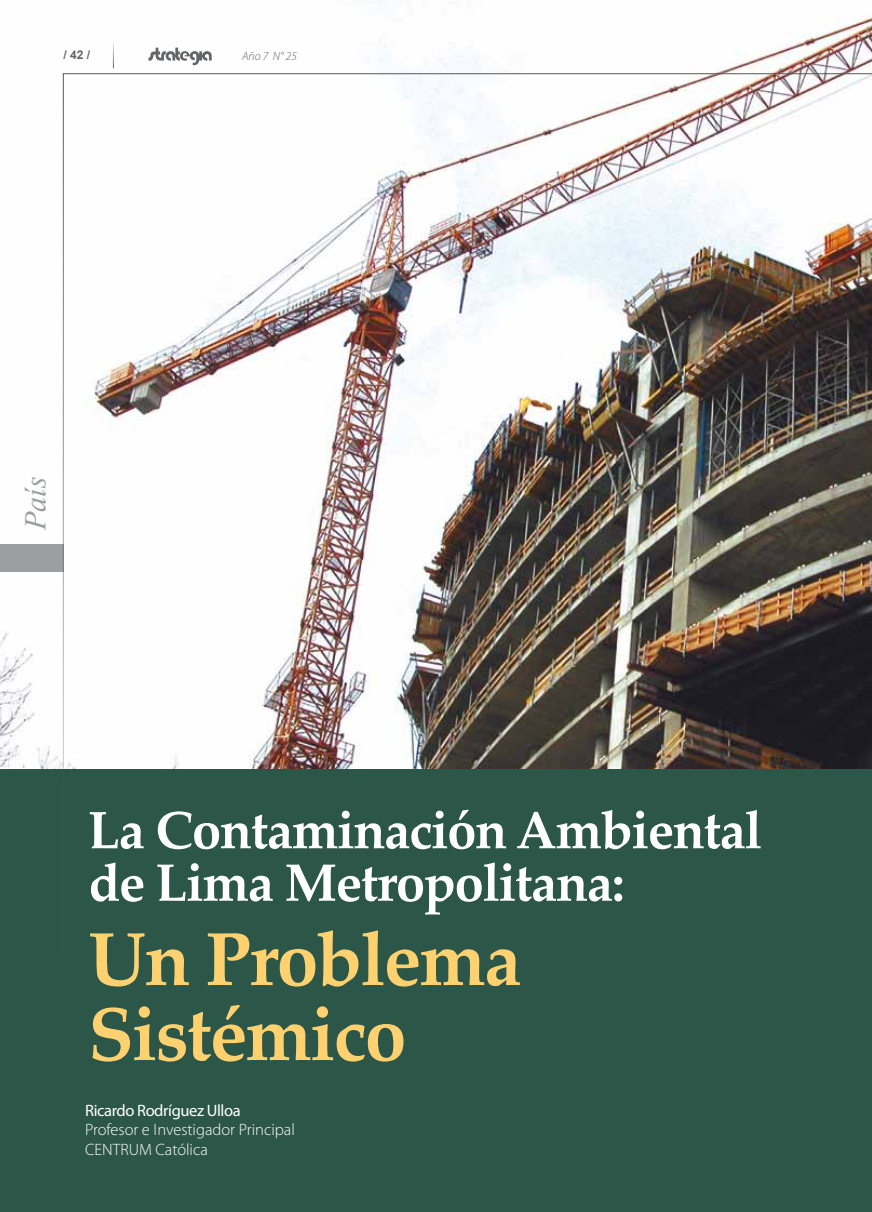
<style>
.page{position:relative;width:872px;height:1212px;background:#fff}
.page>*{position:absolute;margin:0;border:0;box-sizing:border-box;transform-origin:0 0}
.t1{font:700 75px/75px "Palatino Linotype";letter-spacing:-.025em;color:#fdd16f}
.t2{font:700 52.5px/52.5px "Palatino Linotype";letter-spacing:-.025em;color:#fff}
.t3{font:italic 30px "Times New Roman";color:#9c9e9f}
.t4{font:300 16.5px/19.8px "Myriad Pro";color:#fff}
.t5{font:16.5px "Myriad Pro";letter-spacing:-.025em;color:#fff}
.t6{font:italic 300 12px "Myriad Pro";color:#646567}
.t7{font:700 12px "Arial";color:#646567}
</style>
<div class="page">
<img style="left:0;top:0;width:872px;height:770px">
<div style="left:0;top:770px;width:872px;height:442px;background:#2c5648"></div>
<div style="left:0;top:545px;width:64px;height:27px;background:#9c9e9f"></div>
<img style="left:63px;top:73px;width:809px;height:710px">
<svg style="left:113px;top:41px;width:1px;height:27px"></svg>
<svg style="left:148px;top:48px;width:64px;height:17px"></svg>
<p class="t7" style="left:64px;top:47px;width:28px">/ 42 /</p>
<p class="t6" style="left:242px;top:49px;width:56px">Año 7 N° 25</p>
<h3 class="t3" style="left:15px;top:530px;width:55px;rotate:-90deg">País</h3>
<h2 class="t2" style="left:88px;top:802px;width:675px">La Contaminación Ambiental de Lima Metropolitana:</h2>
<h1 class="t1" style="left:88px;top:919px;width:435px">Un Problema<br>Sistémico</h1>
<p class="t5" style="left:85px;top:1100px;width:157px">Ricardo Rodríguez Ulloa</p>
<p class="t4" style="left:85px;top:1120px;width:211px">Profesor e Investigador Principal<br>CENTRUM Católica</p>
</div>
